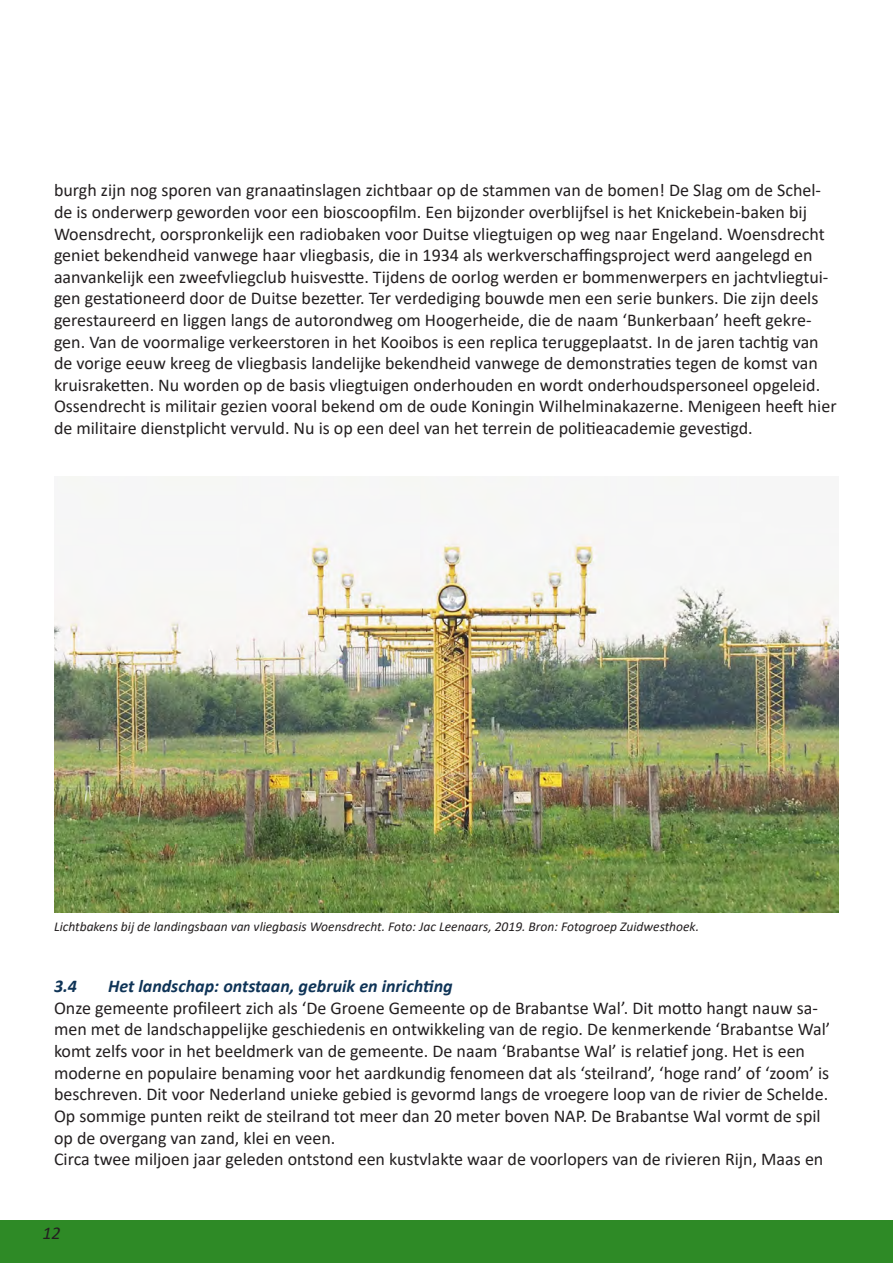
<style>
.page{position:relative;width:893px;height:1263px;background:#fff}
.page>*{position:absolute;margin:0;border:0;box-sizing:border-box;transform-origin:0 0}
.t1{font:18px/21.6px "Calibri";color:#231f20}
.t2{font:italic 700 18px "Calibri";color:#0f3457}
.t3{font:italic 18px "Calibri";color:#231f20}
.t4{font:italic 13.5px "Calibri";color:#231f20}
</style>
<div class="page">
<img style="left:54px;top:477px;width:785px;height:436px">
<div style="left:0;top:1220px;width:893px;height:43px;background:#2e8a26"></div>
<p class="t1" style="left:54px;top:179px;width:784px">burgh zijn nog sporen van granaatinslagen zichtbaar op de stammen van de bomen! De Slag om de Schel&shy;de is onderwerp geworden voor een bioscoopfilm. Een bijzonder overblijfsel is het Knickebein-baken bij Woensdrecht, oorspronkelijk een radiobaken voor Duitse vliegtuigen op weg naar Engeland. Woensdrecht geniet bekendheid vanwege haar vliegbasis, die in 1934 als werkverschaffingsproject werd aangelegd en aanvankelijk een zweefvliegclub huisvestte. Tijdens de oorlog werden er bommenwerpers en jachtvliegtui&shy;gen gestationeerd door de Duitse bezetter. Ter verdediging bouwde men een serie bunkers. Die zijn deels gerestaureerd en liggen langs de autorondweg om Hoogerheide, die de naam ‘Bunkerbaan’ heeft gekre&shy;gen. Van de voormalige verkeerstoren in het Kooibos is een replica teruggeplaatst. In de jaren tachtig van de vorige eeuw kreeg de vliegbasis landelijke bekendheid vanwege de demonstraties tegen de komst van kruisraketten. Nu worden op de basis vliegtuigen onderhouden en wordt onderhoudspersoneel opgeleid.<br>Ossendrecht is militair gezien vooral bekend om de oude Koningin Wilhelminakazerne. Menigeen heeft hier de militaire dienstplicht vervuld. Nu is op een deel van het terrein de politieacademie gevestigd.</p>
<p class="t4" style="left:54px;top:917px;width:647px">Lichtbakens bij de landingsbaan van vliegbasis Woensdrecht. Foto: Jac Leenaars, 2019. Bron: Fotogroep Zuidwesthoek.</p>
<p class="t2" style="left:54px;top:973px;width:25px">3.4</p>
<p class="t2" style="left:108px;top:973px;width:346px">Het landschap: ontstaan, gebruik en inrichting</p>
<p class="t1" style="left:54px;top:997px;width:778px">Onze gemeente profileert zich als ‘De Groene Gemeente op de Brabantse Wal’. Dit motto hangt nauw sa&shy;men met de landschappelijke geschiedenis en ontwikkeling van de regio. De kenmerkende ‘Brabantse Wal’ komt zelfs voor in het beeldmerk van de gemeente. De naam ‘Brabantse Wal’ is relatief jong. Het is een moderne en populaire benaming voor het aardkundig fenomeen dat als ‘steilrand’, ‘hoge rand’ of ‘zoom’ is beschreven. Dit voor Nederland unieke gebied is gevormd langs de vroegere loop van de rivier de Schelde.<br>Op sommige punten reikt de steilrand tot meer dan 20 meter boven NAP. De Brabantse Wal vormt de spil op de overgang van zand, klei en veen.</p>
<p class="t1" style="left:54px;top:1148px;width:771px">Circa twee miljoen jaar geleden ontstond een kustvlakte waar de voorlopers van de rivieren Rijn, Maas en</p>
<p class="t3" style="left:43px;top:1220px;width:19px">12</p>
</div>
